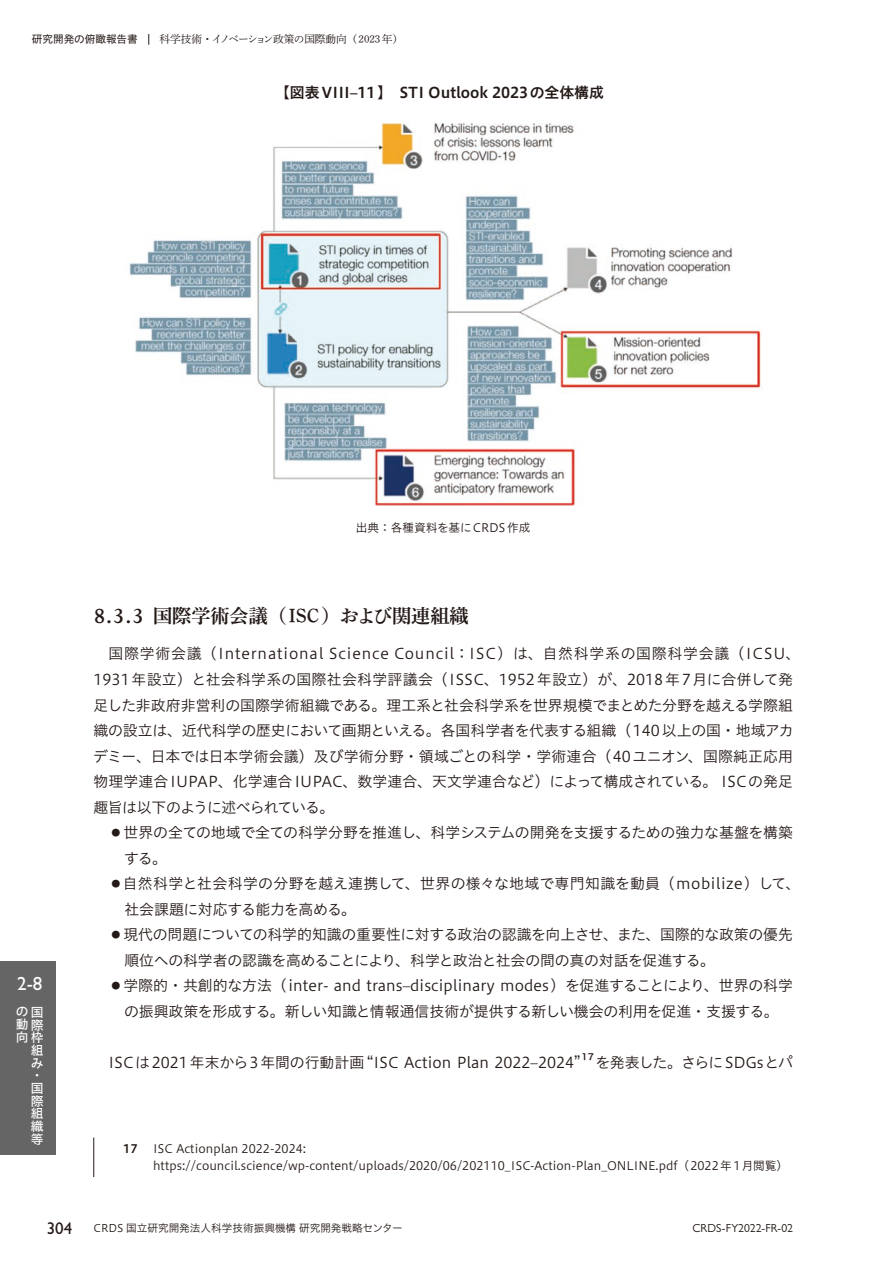
<style>
.page{position:relative;width:893px;height:1263px;background:#fff}
.page>*{position:absolute;margin:0;border:0;box-sizing:border-box;transform-origin:0 0}
.t1{font:19.2px "Shuei Min Pr 6 N B";color:#231916}
.t2{font:500 19.2px "Gill Sans Nova";color:#fff}
.t3{font:14.85px/25.5px "Hiragino UD Sans Std N W3";color:#231916}
.t4{font:14.85px/25.5px "Hiragino UD Sans Std N W3";letter-spacing:-.02em;color:#231916}
.t5{font:14.85px "Hiragino UD Sans Std N W6";color:#231916}
.t6{font:12.75px "Hiragino UD Sans Std N W5";color:#fff}
.t7{font:11.7px/17px "Hiragino UD Sans Std N W3";color:#231916}
.t8{font:11.7px "Gill Sans Nova";color:#231916}
.t9{font:11.7px "Hiragino UD Sans Std N W6";color:#231916}
.t10{font:10.65px "Shuei Min Pr 6 N L";color:#231916}
.t11{font:10.65px "Hiragino UD Sans Std N W3";color:#231916}
.t12{font:8.7px "Hira Kaku Pro W6";color:#231916}
.s1{font-family:"Hiragino UD Sans Std N W4"}
.s2{font-family:"Joanna MT Std";font-weight:600;font-size:23.4px}
.s3{font-size:9px}
.s4{font-family:"Gill Sans Nova";font-weight:500;font-size:16.95px}
</style>
<div class="page">
<img style="left:129px;top:122px;width:633px;height:384px">
<hr style="left:94px;top:1137px;width:1px;height:40px;background:#231916">
<div style="left:0;top:961px;width:55px;height:193px;background:#666565"></div>
<p class="t10" style="left:32px;top:30px;width:373px"><span class="s1">研究開発の俯瞰報告書</span> 　科学技術・イノベーション政策の国際動向（2023年）</p>
<p class="t5" style="left:275px;top:81px;width:330px">【図表VIII–11】　STI Outlook 2023の全体構成</p>
<p class="t2" style="left:17px;top:972px;width:27px">2-8</p>
<p class="t6" style="left:16px;top:1002px;width:28px">の国</p>
<p class="t6" style="left:16px;top:1015px;width:29px">動際</p>
<p class="t6" style="left:16px;top:1027px;width:29px">向枠</p>
<p class="t6" style="left:31px;top:1041px;width:14px">組</p>
<p class="t6" style="left:31px;top:1053px;width:14px">み</p>
<p class="t6" style="left:31px;top:1065px;width:9px">・</p>
<p class="t6" style="left:31px;top:1078px;width:13px">国</p>
<p class="t6" style="left:31px;top:1091px;width:14px">際</p>
<p class="t6" style="left:31px;top:1104px;width:14px">組</p>
<p class="t6" style="left:31px;top:1117px;width:14px">織</p>
<p class="t6" style="left:31px;top:1129px;width:13px">等</p>
<p class="t7" style="left:356px;top:518px;width:176px">出典：各種資料を基にCRDS作成</p>
<p class="t1" style="left:94px;top:605px;width:377px"><span class="s2">8.3.3</span> 国際学術会議（ISC）および関連組織</p>
<p class="t3" style="left:93px;top:640px;width:709px;text-indent:15px">国際学術会議（International Science Council：ISC）は、自然科学系の国際科学会議（ICSU、1931年設立）と社会科学系の国際社会科学評議会（ISSC、1952年設立）が、2018年7月に合併して発足した非政府非営利の国際学術組織である。理工系と社会科学系を世界規模でまとめた分野を越える学際組織の設立は、近代科学の歴史において画期といえる。各国科学者を代表する組織（140以上の国・地域アカデミー、日本では日本学術会議）及び学術分野・領域ごとの科学・学術連合（40ユニオン、国際純正応用物理学連合IUPAP、化学連合IUPAC、数学連合、天文学連合など）によって構成されている。 ISCの発足趣旨は以下のように述べられている。</p>
<p class="t4" style="left:124px;top:819px;width:671px;text-indent:-12px"><span class="s3">●</span> 世界の全ての地域で全ての科学分野を推進し、科学システムの開発を支援するための強力な基盤を構築する。</p>
<p class="t3" style="left:124px;top:870px;width:678px;text-indent:-13px"><span class="s3">●</span> 自然科学と社会科学の分野を越え連携して、世界の様々な地域で専門知識を動員（mobilize）して、社会課題に対応する能力を高める。</p>
<p class="t3" style="left:124px;top:921px;width:670px;text-indent:-13px"><span class="s3">●</span> 現代の問題についての科学的知識の重要性に対する政治の認識を向上させ、また、国際的な政策の優先順位への科学者の認識を高めることにより、科学と政治と社会の間の真の対話を促進する。</p>
<p class="t3" style="left:112px;top:972px;width:683px;text-align:center"><span class="s3">●</span> 学際的・共創的な方法（inter- and trans–disciplinary modes）を促進することにより、世界の科学の振興政策を形成する。新しい知識と情報通信技術が提供する新しい機会の利用を促進・支援する。</p>
<p class="t3" style="left:108px;top:1048px;width:475px">ISCは2021年末から3年間の行動計画“ISC Action Plan 2022–2024”</p>
<p class="t12" style="left:582px;top:1049px;width:14px">17</p>
<p class="t3" style="left:595px;top:1048px;width:199px">を発表した。さらにSDGsとパ</p>
<p class="t9" style="left:123px;top:1140px;width:16px">17</p>
<p class="t7" style="left:153px;top:1139px;width:636px">ISC Actionplan 2022-2024: https://council.science/wp-content/uploads/2020/06/202110_ISC-Action-Plan_ONLINE.pdf（2022年1月閲覧）</p>
<p class="t11" style="left:47px;top:1220px;width:357px"><span class="s4">304</span> CRDS 国立研究開発法人科学技術振興機構 研究開発戦略センター</p>
<p class="t8" style="left:693px;top:1221px;width:102px">CRDS-FY2022-FR-02</p>
</div>
